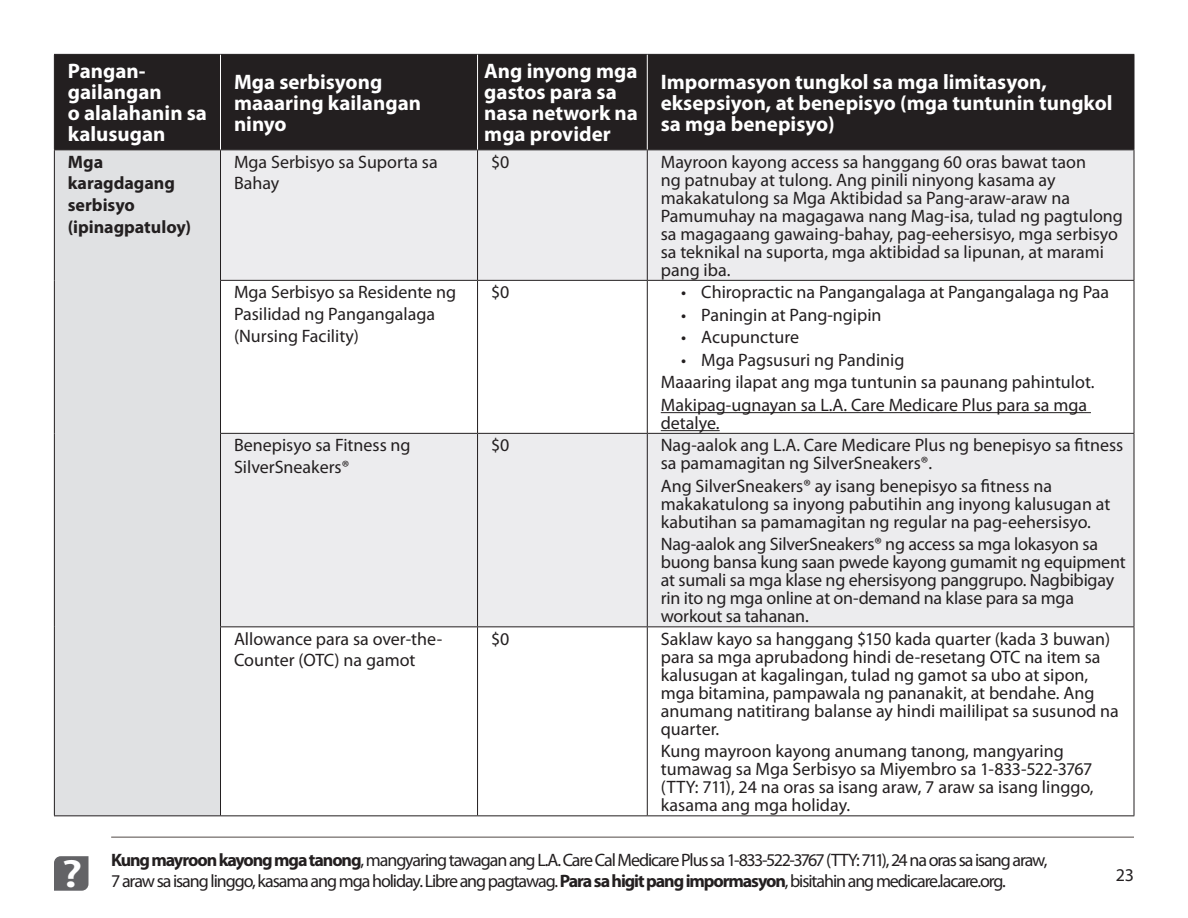
<style>
.page{position:relative;width:1188px;height:918px;background:#fff}
.page>*{position:absolute;margin:0;border:0;box-sizing:border-box;transform-origin:0 0}
.t1{font:700 21px/21px "Myriad Pro";color:#fff}
.t2{font:18px/18px "Myriad Pro";color:#231f20}
.t3{font:18px/21px "Myriad Pro";letter-spacing:-.06em;color:#231f20}
.t4{font:700 18px/21.6px "Myriad Pro";color:#231f20}
.s1{font-weight:700}
.s2{font-weight:600;font-size:39.45px;color:#fff}
</style>
<div class="page">
<svg style="left:54px;top:856px;width:34px;height:35px"></svg>
<hr style="left:111px;top:837px;width:1023px;height:1px;background:#524a47">
<div style="left:55px;top:55px;width:1079px;height:94px;background:#231f20"></div>
<div style="left:54px;top:150px;width:167px;height:666px;background:#e0e1e3"></div>
<svg style="left:221px;top:150px;width:913px;height:476px;fill:#ececee"></svg>
<hr style="left:54px;top:54px;width:167px;height:1px;background:#231f20">
<hr style="left:54px;top:55px;width:1px;height:94px;background:#231f20">
<hr style="left:221px;top:54px;width:257px;height:1px;background:#231f20">
<hr style="left:478px;top:54px;width:169px;height:1px;background:#231f20">
<hr style="left:647px;top:54px;width:487px;height:1px;background:#231f20">
<hr style="left:1134px;top:55px;width:1px;height:94px;background:#231f20">
<hr style="left:54px;top:149px;width:167px;height:1px;background:#231f20">
<hr style="left:221px;top:149px;width:257px;height:1px;background:#231f20">
<hr style="left:478px;top:149px;width:169px;height:1px;background:#231f20">
<hr style="left:647px;top:149px;width:487px;height:1px;background:#231f20">
<hr style="left:54px;top:150px;width:1px;height:130px;background:#231f20">
<hr style="left:54px;top:280px;width:1px;height:153px;background:#231f20">
<hr style="left:54px;top:433px;width:1px;height:194px;background:#231f20">
<hr style="left:54px;top:627px;width:1px;height:188px;background:#231f20">
<hr style="left:54px;top:815px;width:167px;height:1px;background:#231f20">
<hr style="left:220px;top:150px;width:1px;height:130px;background:#231f20">
<hr style="left:477px;top:150px;width:1px;height:130px;background:#231f20">
<hr style="left:647px;top:150px;width:1px;height:130px;background:#231f20">
<hr style="left:1134px;top:150px;width:1px;height:130px;background:#231f20">
<hr style="left:220px;top:280px;width:258px;height:1px;background:#231f20">
<hr style="left:220px;top:281px;width:1px;height:152px;background:#231f20">
<hr style="left:478px;top:280px;width:169px;height:1px;background:#231f20">
<hr style="left:477px;top:281px;width:1px;height:152px;background:#231f20">
<hr style="left:647px;top:280px;width:487px;height:1px;background:#231f20">
<hr style="left:647px;top:281px;width:1px;height:152px;background:#231f20">
<hr style="left:1134px;top:281px;width:1px;height:152px;background:#231f20">
<hr style="left:220px;top:433px;width:258px;height:1px;background:#231f20">
<hr style="left:220px;top:434px;width:1px;height:192px;background:#231f20">
<hr style="left:478px;top:433px;width:169px;height:1px;background:#231f20">
<hr style="left:477px;top:434px;width:1px;height:192px;background:#231f20">
<hr style="left:647px;top:433px;width:487px;height:1px;background:#231f20">
<hr style="left:647px;top:434px;width:1px;height:192px;background:#231f20">
<hr style="left:1134px;top:434px;width:1px;height:192px;background:#231f20">
<hr style="left:220px;top:626px;width:258px;height:1px;background:#231f20">
<hr style="left:220px;top:627px;width:1px;height:188px;background:#231f20">
<hr style="left:478px;top:626px;width:169px;height:1px;background:#231f20">
<hr style="left:477px;top:627px;width:1px;height:188px;background:#231f20">
<hr style="left:647px;top:626px;width:487px;height:1px;background:#231f20">
<hr style="left:647px;top:627px;width:1px;height:188px;background:#231f20">
<hr style="left:1134px;top:627px;width:1px;height:188px;background:#231f20">
<hr style="left:221px;top:815px;width:257px;height:1px;background:#231f20">
<hr style="left:478px;top:815px;width:169px;height:1px;background:#231f20">
<hr style="left:647px;top:815px;width:487px;height:1px;background:#231f20">
<hr style="left:220px;top:55px;width:1px;height:94px;background:#fff">
<hr style="left:477px;top:55px;width:1px;height:94px;background:#fff">
<hr style="left:647px;top:55px;width:1px;height:94px;background:#fff">
<hr style="left:661px;top:412px;width:430px;height:1px;background:#231f20">
<hr style="left:661px;top:430px;width:59px;height:1px;background:#231f20">
<p class="t1" style="left:68px;top:60px;width:141px">Pangan&shy;gailangan<br>o alalahanin sa kalusugan</p>
<p class="t1" style="left:234px;top:71px;width:189px">Mga serbisyong maaaring kailangan ninyo</p>
<p class="t1" style="left:484px;top:60px;width:155px">Ang inyong mga gastos para sa nasa network na mga provider</p>
<p class="t1" style="left:661px;top:71px;width:453px">Impormasyon tungkol sa mga limitasyon, eksepsiyon, at benepisyo (mga tuntunin tungkol sa mga benepisyo)</p>
<p class="t4" style="left:68px;top:150px;width:125px">Mga karagdagang serbisyo (ipinagpatuloy)</p>
<p class="t2" style="left:234px;top:151px;width:205px;line-height:21.6px">Mga Serbisyo sa Suporta sa<br>Bahay</p>
<p class="t2" style="left:491px;top:153px;width:20px">$0</p>
<p class="t2" style="left:661px;top:153px;width:464px">Mayroon kayong access sa hanggang 60 oras bawat taon<br>ng patnubay at tulong. Ang pinili ninyong kasama ay makakatulong sa Mga Aktibidad sa Pang-araw-araw na Pamumuhay na magagawa nang Mag-isa, tulad ng pagtulong sa magagaang gawaing-bahay, pag-eehersisyo, mga serbisyo sa teknikal na suporta, mga aktibidad sa lipunan, at marami pang iba.</p>
<p class="t2" style="left:234px;top:281px;width:224px;line-height:21.6px">Mga Serbisyo sa Residente ng<br>Pasilidad ng Pangangalaga (Nursing Facility)</p>
<p class="t2" style="left:491px;top:283px;width:20px">$0</p>
<p class="t2" style="left:681px;top:283px;width:430px">• Chiropractic na Pangangalaga at Pangangalaga ng Paa</p>
<p class="t2" style="left:681px;top:306px;width:202px">• Paningin at Pang-ngipin</p>
<p class="t2" style="left:681px;top:328px;width:120px">• Acupuncture</p>
<p class="t2" style="left:661px;top:348px;width:435px;line-height:22.5px;text-indent:20px">• Mga Pagsusuri ng Pandinig<br>Maaaring ilapat ang mga tuntunin sa paunang pahintulot.<br>Makipag-ugnayan sa L.A. Care Medicare Plus para sa mga</p>
<p class="t2" style="left:661px;top:414px;width:60px">detalye.</p>
<p class="t2" style="left:234px;top:434px;width:178px;line-height:21.6px">Benepisyo sa Fitness ng<br>SilverSneakers®</p>
<p class="t2" style="left:491px;top:436px;width:20px">$0</p>
<p class="t2" style="left:661px;top:436px;width:464px">Nag-aalok ang L.A. Care Medicare Plus ng benepisyo sa fitness sa pamamagitan ng SilverSneakers®.</p>
<p class="t2" style="left:661px;top:477px;width:451px">Ang SilverSneakers® ay isang benepisyo sa fitness na makakatulong sa inyong pabutihin ang inyong kalusugan at kabutihan sa pamamagitan ng regular na pag-eehersisyo.</p>
<p class="t2" style="left:661px;top:535px;width:466px">Nag-aalok ang SilverSneakers® ng access sa mga lokasyon sa buong bansa kung saan pwede kayong gumamit ng equipment at sumali sa mga klase ng ehersisyong panggrupo. Nagbibigay rin ito ng mga online at on-demand na klase para sa mga workout sa tahanan.</p>
<p class="t2" style="left:234px;top:628px;width:210px;line-height:21.6px">Allowance para sa over-the-<br>Counter (OTC) na gamot</p>
<p class="t2" style="left:491px;top:630px;width:20px">$0</p>
<p class="t2" style="left:661px;top:630px;width:460px">Saklaw kayo sa hanggang $150 kada quarter (kada 3 buwan) para sa mga aprubadong hindi de-resetang OTC na item sa kalusugan at kagalingan, tulad ng gamot sa ubo at sipon, mga bitamina, pampawala ng pananakit, at bendahe. Ang anumang natitirang balanse ay hindi maililipat sa susunod na quarter.</p>
<p class="t2" style="left:661px;top:742px;width:434px">Kung mayroon kayong anumang tanong, mangyaring tumawag sa Mga Serbisyo sa Miyembro sa 1-833-522-3767 (TTY: 711), 24 na oras sa isang araw, 7 araw sa isang linggo, kasama ang mga holiday.</p>
<p class="t3" style="left:62px;top:849px;width:987px;text-indent:50px"><span class="s1">Kung mayroon kayong mga tanong</span>, mangyaring tawagan ang L.A. Care Cal Medicare Plus sa 1-833-522-3767 (TTY: 711), 24 na oras sa isang araw, <span class="s2">?</span> 7 araw sa isang linggo, kasama ang mga holiday. Libre ang pagtawag. <span class="s1">Para sa higit pang impormasyon</span>, bisitahin ang medicare.lacare.org.</p>
<p class="t2" style="left:1116px;top:865px;width:20px">23</p>
</div>
